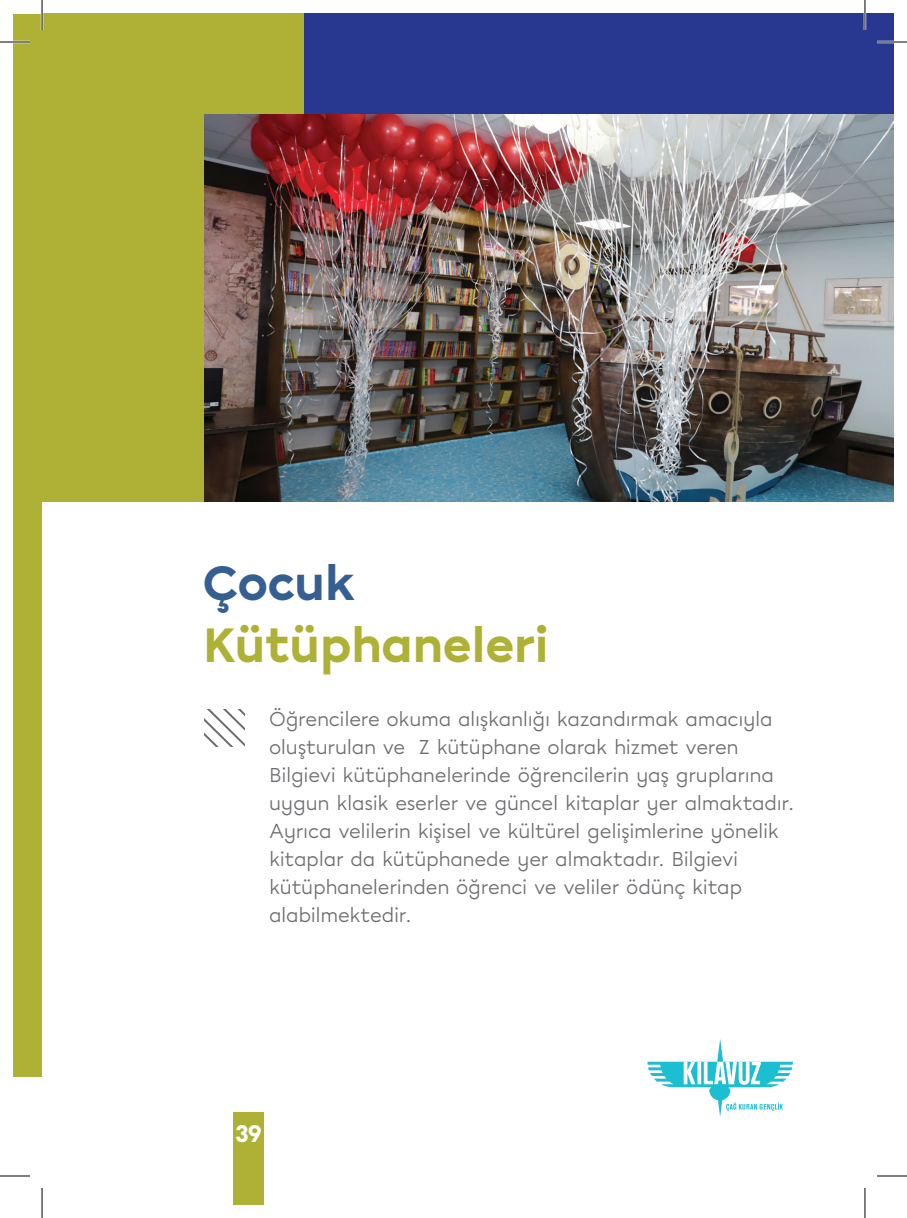
<style>
.page{position:relative;width:907px;height:1218px;background:#fff}
.page>*{position:absolute;margin:0;border:0;box-sizing:border-box;transform-origin:0 0}
.Heading_1{font:900 48px "Chromatica";letter-spacing:-.015em;color:#aeb135}
.Heading_1-2{font:900 48px "Chromatica";letter-spacing:-.01em;color:#365f91}
.t1{font:900 24px "Chromatica";color:#fff}
.t2{font:20px/28px "Chromatica";letter-spacing:-.015em;color:#6c6d70}
</style>
<div class="page">
<div style="left:233px;top:1112px;width:31px;height:92px;background:#aeb135"></div>
<div style="left:14px;top:14px;width:28px;height:1062px;background:#aeb135"></div>
<div style="left:42px;top:14px;width:850px;height:488px;background:#aeb135"></div>
<div style="left:304px;top:14px;width:588px;height:488px;background:#283890"></div>
<img style="left:204px;top:114px;width:688px;height:388px">
<svg style="left:205px;top:709px;width:40px;height:38px"></svg>
<svg style="left:647px;top:1039px;width:145px;height:78px"></svg>
<hr style="left:0;top:41px;width:30px;height:2px;background:#fff">
<hr style="left:876px;top:41px;width:30px;height:2px;background:#fff">
<hr style="left:41px;top:0;width:2px;height:30px;background:#fff">
<hr style="left:863px;top:0;width:2px;height:30px;background:#fff">
<hr style="left:0;top:42px;width:30px;height:1px;background:#000">
<hr style="left:876px;top:42px;width:30px;height:1px;background:#000">
<hr style="left:0;top:1176px;width:30px;height:1px;background:#000">
<hr style="left:876px;top:1176px;width:30px;height:1px;background:#000">
<hr style="left:42px;top:0;width:1px;height:30px;background:#000">
<hr style="left:42px;top:1188px;width:1px;height:30px;background:#000">
<hr style="left:864px;top:0;width:1px;height:30px;background:#000">
<hr style="left:864px;top:1188px;width:1px;height:30px;background:#000">
<p class="Heading_1-2" style="left:203px;top:550px;width:154px">Çocuk</p>
<p class="Heading_1" style="left:203px;top:612px;width:347px">Kütüphaneleri</p>
<p class="t2" style="left:269px;top:705px;width:526px">Öğrencilere okuma alışkanlığı kazandırmak amacıyla oluşturulan ve Z kütüphane olarak hizmet veren Bilgievi kütüphanelerinde öğrencilerin yaş gruplarına uygun klasik eserler ve güncel kitaplar yer almaktadır.<br>Ayrıca velilerin kişisel ve kültürel gelişimlerine yönelik kitaplar da kütüphanede yer almaktadır. Bilgievi kütüphanelerinden öğrenci ve veliler ödünç kitap alabilmektedir.</p>
<p class="t1" style="left:235px;top:1118px;width:28px">39</p>
</div>
